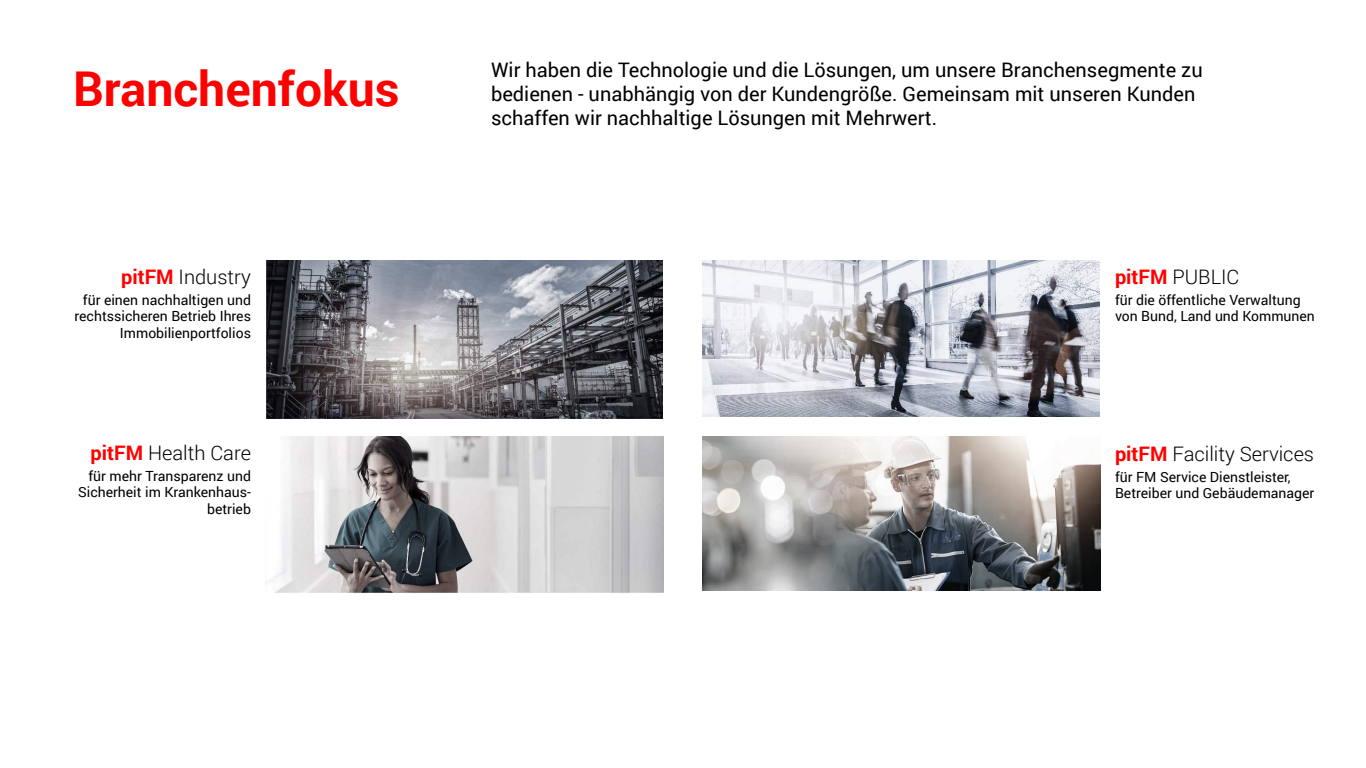
<style>
.page{position:relative;width:1366px;height:768px;background:#fff}
.page>*{position:absolute;margin:0;border:0;box-sizing:border-box;transform-origin:0 0}
.t1{font:700 48px "Roboto";color:#f00}
.t2{font:20px/24px "Roboto";color:#000}
.t3{font:300 20px "Roboto";color:#000}
.t4{font:14px/16.8px "Roboto";color:#000;text-align:right}
.s1{font-weight:700;color:#f00}
</style>
<div class="page">
<img style="left:702px;top:261px;width:397px;height:156px">
<img style="left:267px;top:261px;width:396px;height:157px">
<img style="left:703px;top:437px;width:398px;height:154px">
<img style="left:265px;top:437px;width:398px;height:156px">
<h1 class="t1" style="left:73px;top:69px;width:328px">Branchenfokus</h1>
<h2 class="t2" style="left:491px;top:57px;width:713px">Wir haben die Technologie und die Lösungen, um unsere Branchensegmente zu bedienen - unabhängig von der Kundengröße. Gemeinsam mit unseren Kunden schaffen wir nachhaltige Lösungen mit Mehrwert.</h2>
<h2 class="t3" style="left:121px;top:268px;width:131px"><span class="s1">pitFM</span> Industry</h2>
<p class="t4" style="left:75px;top:291px;width:178px">für einen nachhaltigen und rechtssicheren Betrieb Ihres<br>Immobilienportfolios</p>
<h2 class="t3" style="left:91px;top:444px;width:162px"><span class="s1">pitFM</span> Health Care</h2>
<p class="t4" style="left:78px;top:467px;width:174px">für mehr Transparenz und<br>Sicherheit im Krankenhaus&shy;betrieb</p>
<h2 class="t3" style="left:1115px;top:268px;width:126px"><span class="s1">pitFM</span> PUBLIC</h2>
<p class="t4" style="left:1115px;top:291px;width:201px;text-align:left">für die öffentliche Verwaltung von Bund, Land und Kommunen</p>
<h2 class="t3" style="left:1115px;top:445px;width:201px"><span class="s1">pitFM</span> Facility Services</h2>
<p class="t4" style="left:1115px;top:468px;width:201px;text-align:left">für FM Service Dienstleister,<br>Betreiber und Gebäudemanager</p>
</div>
